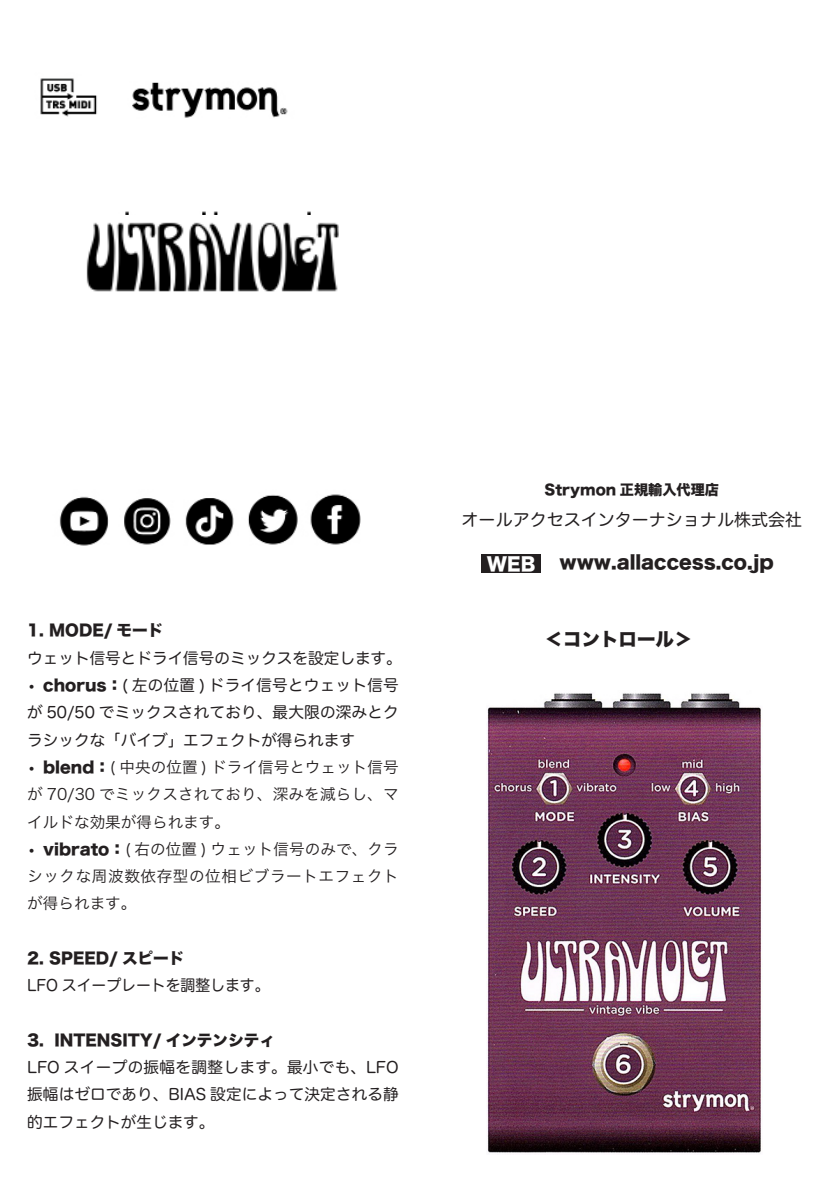
<style>
.page{position:relative;width:840px;height:1191px;background:#fff}
.page>*{position:absolute;margin:0;border:0;box-sizing:border-box;transform-origin:0 0}
.t1{font:18.4px "Hira Kaku Std N W8";color:#231f20}
.t2{font:18.4px "Hira Kaku Std W8";color:#fff}
.t3{font:17px "Hira Maru Pro N W4";color:#231f20}
.t4{font:15.6px/27.2px "Hira Kaku Pro N W3";letter-spacing:.005em;color:#231f20;text-align:justify}
.t5{font:15.6px/27.2px "Hira Maru Pro N W4";color:#231f20;text-align:justify}
.t6{font:15.6px/27.2px "Hira Maru Pro W4";letter-spacing:.015em;color:#231f20;text-align:justify}
.t7{font:15.6px "Hira Kaku Std N W8";color:#231f20}
.t8{font:15.6px "Hira Maru Pro N W4";color:#231f20;scale:.95 1}
.t9{font:14.2px "Hira Kaku Std N W8";color:#231f20}
.s1{font-family:"Hira Kaku Std N W8"}
</style>
<div class="page">
<img style="left:40px;top:78px;width:321px;height:468px">
<div style="left:480px;top:554px;width:60px;height:19px;background:#231f20"></div>
<img style="left:84px;top:215px;width:259px;height:81px">
<img style="left:486px;top:693px;width:275px;height:460px">
<p class="t7" style="left:27px;top:622px;width:138px">1. MODE/ モード</p>
<p class="t5" style="left:27px;top:643px;width:376px">ウェット信号とドライ信号のミックスを設定します。</p>
<p class="t6" style="left:27px;top:670px;width:373px"><span class="s1">• chorus：</span>( 左の位置 ) ドライ信号とウェット信号が 50/50 でミックスされており、最大限の深みとクラシックな「バイブ」エフェクトが得られます</p>
<p class="t4" style="left:27px;top:752px;width:373px"><span class="s1">• blend：</span>( 中央の位置 ) ドライ信号とウェット信号が 70/30 でミックスされており、深みを減らし、マイルドな効果が得られます。</p>
<p class="t4" style="left:27px;top:834px;width:373px"><span class="s1">• vibrato：</span>( 右の位置 ) ウェット信号のみで、クラシックな周波数依存型の位相ビブラートエフェクトが得られます。</p>
<p class="t7" style="left:27px;top:949px;width:159px">2. SPEED/ スピード</p>
<p class="t8" style="left:27px;top:972px;width:256px">LFO スイープレートを調整します。</p>
<p class="t7" style="left:54px;top:1031px;width:222px">INTENSITY/ インテンシティ</p>
<p class="t7" style="left:27px;top:1031px;width:18px">3.</p>
<p class="t5" style="left:27px;top:1052px;width:373px">LFO スイープの振幅を調整します。最小でも、LFO振幅はゼロであり、BIAS 設定によって決定される静的エフェクトが生じます。</p>
<p class="t9" style="left:544px;top:481px;width:176px">Strymon 正規輸入代理店</p>
<p class="t3" style="left:461px;top:504px;width:342px">オールアクセスインターナショナル株式会社</p>
<p class="t1" style="left:559px;top:551px;width:216px">www.allaccess.co.jp</p>
<p class="t2" style="left:486px;top:553px;width:50px">WEB</p>
<p class="t1" style="left:544px;top:628px;width:149px">＜コントロール&lt;</p>
</div>
